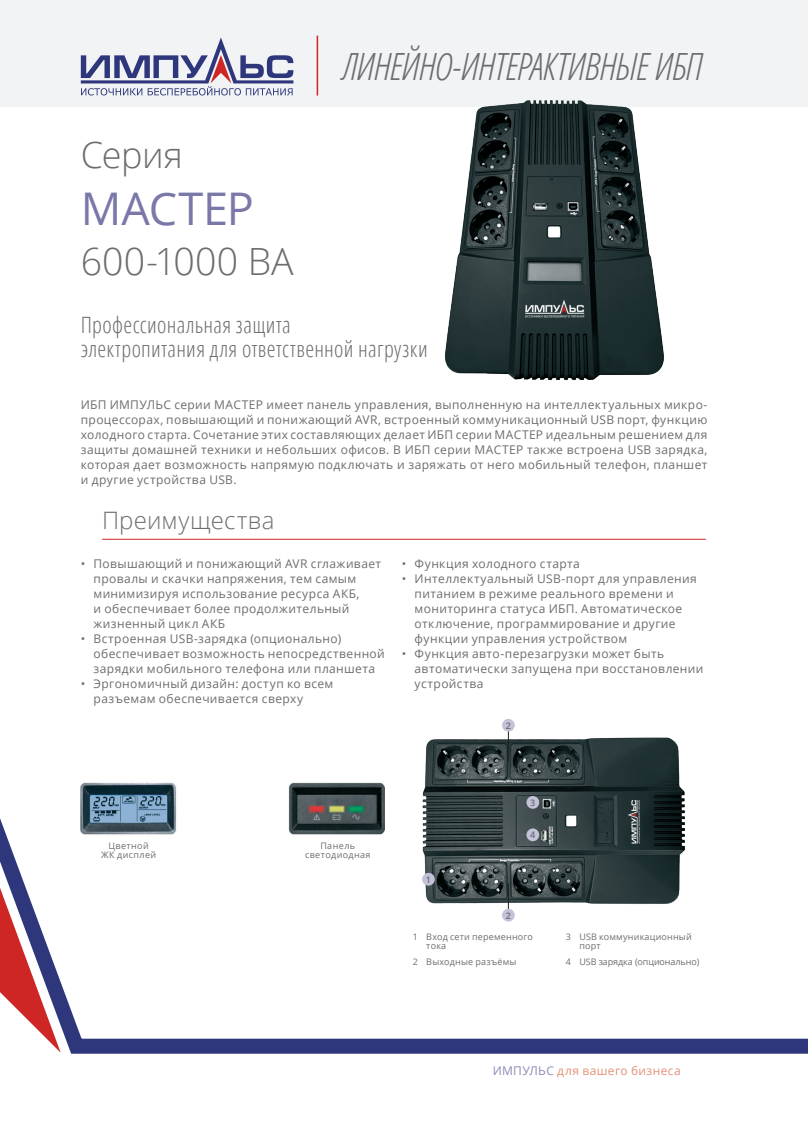
<style>
.page{position:relative;width:808px;height:1123px;background:#fff}
.page>*{position:absolute;margin:0;border:0;box-sizing:border-box;transform-origin:0 0}
.t1{font:45px "Open Sans";letter-spacing:-.005em;color:#7978a8}
.t2{font:italic 300 condensed 37.5px "Open Sans";letter-spacing:-.02em;color:#6c6d70}
.t3{font:300 37.5px "Open Sans";color:#6c6d70}
.t4{font:300 36px "Open Sans";letter-spacing:-.01em;color:#6c6d70}
.t5{font:300 24px "Open Sans";letter-spacing:.015em;color:#6c6d70}
.t6{font:300 condensed 22.5px/24px "Open Sans";letter-spacing:.015em;color:#6c6d70}
.t7{font:12px/15px "Open Sans";letter-spacing:.03em;color:#6c6d70}
.t8{font:12px "Open Sans";letter-spacing:.03em;color:#e59178}
.t9{font:9px/9px "Open Sans";letter-spacing:.02em;color:#6c6d70}
.t10{font:9px "Open Sans";letter-spacing:-.01em;color:#6c6d70}
.t11{font:9px/9px "Open Sans";letter-spacing:.04em;color:#6c6d70;text-align:center}
.t12{font:9px/9px "Open Sans";letter-spacing:.045em;color:#6c6d70;text-align:center}
.t13{font:600 9px "Open Sans";color:#6c6d70}
.s1{color:#8c8bb5}
</style>
<div class="page">
<svg style="left:0;top:786px;width:808px;height:268px"></svg>
<div style="left:0;top:0;width:808px;height:106px;background:#f2f3f4"></div>
<svg style="left:81px;top:37px;width:212px;height:58px"></svg>
<hr style="left:102px;top:539px;width:604px;height:1px;background:#ce2525">
<hr style="left:317px;top:36px;width:1px;height:59px;background:#ce2525">
<img style="left:403px;top:100px;width:303px;height:280px">
<img style="left:81px;top:782px;width:303px;height:53px">
<img style="left:402px;top:722px;width:303px;height:197px">
<hr style="left:508px;top:883px;width:1px;height:32px;background:#231f20">
<div style="left:502px;top:908px;width:13px;height:13px;background:#c3c2d9;border-radius:50%"></div>
<hr style="left:508px;top:730px;width:1px;height:32px;background:#231f20">
<div style="left:502px;top:719px;width:13px;height:12px;background:#c3c2d9;border-radius:50%"></div>
<div style="left:422px;top:873px;width:13px;height:12px;background:#c3c2d9;border-radius:50%"></div>
<div style="left:526px;top:828px;width:13px;height:13px;background:#c3c2d9;border-radius:50%"></div>
<div style="left:526px;top:796px;width:13px;height:12px;background:#c3c2d9;border-radius:50%"></div>
<h3 class="t4" style="left:81px;top:130px;width:104px">Серия</h3>
<h1 class="t1" style="left:81px;top:178px;width:175px">МАСТЕР</h1>
<h2 class="t3" style="left:81px;top:235px;width:214px">600-1000 ВА</h2>
<h2 class="t2" style="left:341px;top:41px;width:362px">ЛИНЕЙНО-ИНТЕРАКТИВНЫЕ ИБП</h2>
<h3 class="t6" style="left:81px;top:312px;width:348px">Профессиональная защита<br>электропитания для ответственной нагрузки</h3>
<p class="t7" style="left:81px;top:397px;width:628px;text-align:justify">ИБП ИМПУЛЬС серии МАСТЕР имеет панель управления, выполненную на интеллектуальных микро&shy;процессорах, повышающий и понижающий AVR, встроенный коммуникационный USB порт, функцию холодного старта. Сочетание этих составляющих делает ИБП серии МАСТЕР идеальным решением для защиты домашней техники и небольших офисов. В ИБП серии МАСТЕР также встроена USB зарядка, которая дает возможность напрямую подключать и заряжать от него мобильный телефон, планшет и другие устройства USB.</p>
<h3 class="t5" style="left:102px;top:503px;width:174px">Преимущества</h3>
<p class="t7" style="left:94px;top:555px;width:289px;text-indent:-13px">• Повышающий и понижающий AVR сглаживает провалы и скачки напряжения, тем самым минимизируя использование ресурса АКБ,<br>и обеспечивает более продолжительный жизненный цикл АКБ</p>
<p class="t7" style="left:94px;top:630px;width:293px;text-indent:-13px">• Встроенная USB-зарядка (опционально) обеспечивает возможность непосредственной зарядки мобильного телефона или планшета</p>
<p class="t7" style="left:94px;top:675px;width:241px;text-indent:-13px">• Эргономичный дизайн: доступ ко всем разъемам обеспечивается сверху</p>
<p class="t7" style="left:402px;top:555px;width:179px">• Функция холодного старта</p>
<p class="t7" style="left:415px;top:570px;width:284px;text-indent:-13px">• Интеллектуальный USB-порт для управления питанием в режиме реального времени и мониторинга статуса ИБП. Автоматическое отключение, программирование и другие функции управления устройством</p>
<p class="t7" style="left:415px;top:645px;width:290px;text-indent:-13px">• Функция авто-перезагрузки может быть автоматически запущена при восстановлении устройства</p>
<p class="t13" style="left:506px;top:719px;width:7px">2</p>
<p class="t12" style="left:101px;top:840px;width:57px">Цветной<br>ЖК дисплей</p>
<p class="t11" style="left:305px;top:840px;width:67px">Панель светодиодная</p>
<p class="t13" style="left:530px;top:796px;width:7px">3</p>
<p class="t13" style="left:426px;top:873px;width:7px">1</p>
<p class="t13" style="left:530px;top:828px;width:7px">4</p>
<p class="t13" style="left:506px;top:909px;width:7px">2</p>
<p class="t9" style="left:426px;top:932px;width:108px;text-indent:-14px">1 Вход сети переменного тока</p>
<p class="t9" style="left:579px;top:932px;width:114px;text-indent:-14px">3 USB коммуникационный порт</p>
<p class="t9" style="left:413px;top:956px;width:105px">2 Выходные разъёмы</p>
<p class="t10" style="left:566px;top:955px;width:135px">4 USB зарядка (опционально)</p>
<p class="t8" style="left:493px;top:1062px;width:190px"><span class="s1">ИМПУЛЬС</span> для вашего бизнеса</p>
</div>
